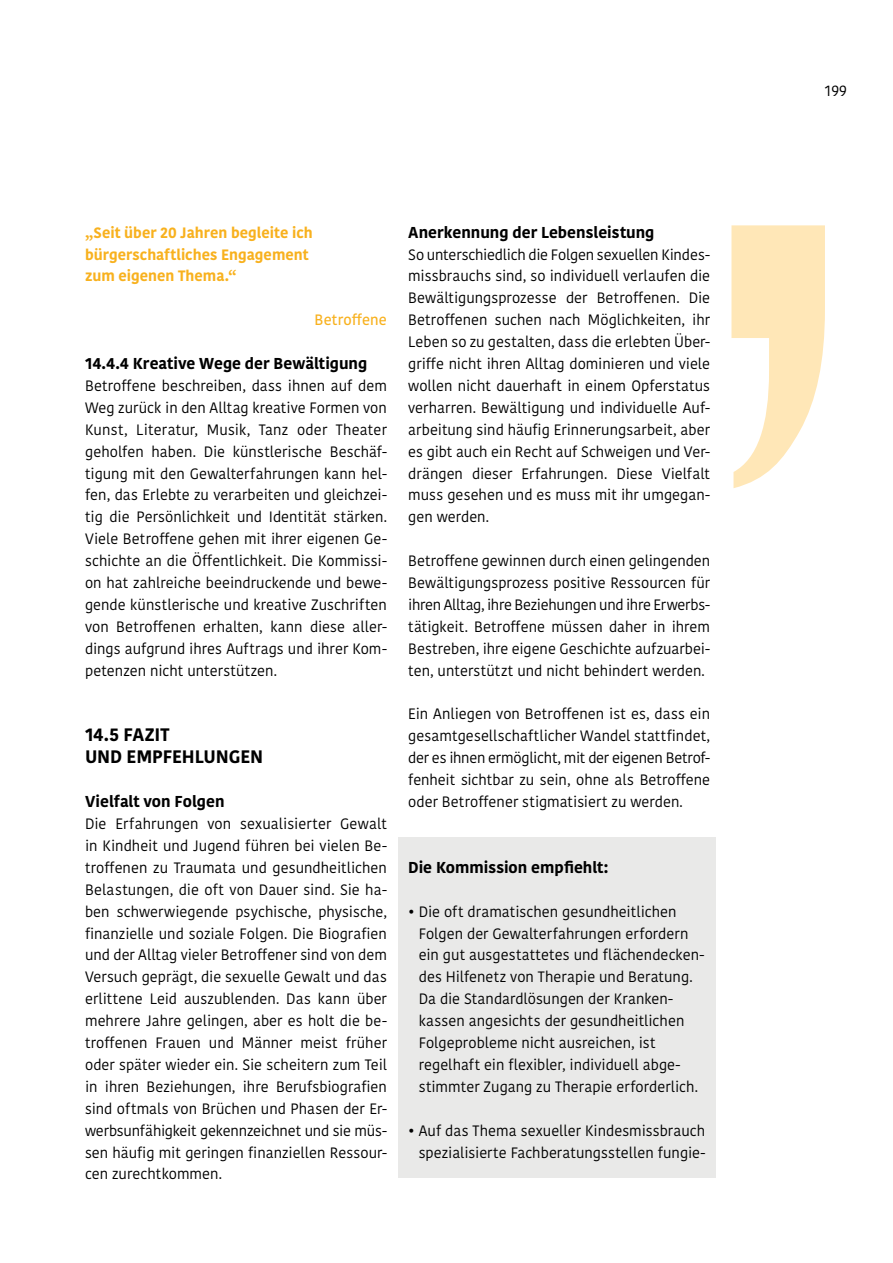
<style>
.page{position:relative;width:893px;height:1263px;background:#fff}
.page>*{position:absolute;margin:0;border:0;box-sizing:border-box;transform-origin:0 0}
.t1{font:700 18px/21.9px "Kohinoor";letter-spacing:-.01em;color:#000}
.t2{font:700 15.75px "Kohinoor";color:#000}
.t3{font:15px/21.9px "Kohinoor";color:#000;text-align:justify}
.t4{font:700 15px/21.9px "Kohinoor";letter-spacing:.005em;color:#f8b11e}
.t5{font:600 15px "Kohinoor";letter-spacing:.01em;color:#f8b11e}
</style>
<div class="page">
<div style="left:398px;top:838px;width:317px;height:340px;background:#e9e9e8"></div>
<svg style="left:731px;top:225px;width:94px;height:263px"></svg>
<p class="t4" style="left:85px;top:222px;width:229px">„Seit über 20 Jahren begleite ich bürgerschaftliches Engagement zum eigenen Thema.“</p>
<p class="t5" style="left:315px;top:310px;width:74px">Betroffene</p>
<p class="t2" style="left:85px;top:353px;width:284px">14.4.4 Kreative Wege der Bewältigung</p>
<p class="t3" style="left:85px;top:375px;width:303px">Betroffene beschreiben, dass ihnen auf dem Weg zurück in den Alltag kreative Formen von Kunst, Literatur, Musik, Tanz oder Theater geholfen haben. Die künstlerische Beschäf&shy;tigung mit den Gewalterfahrungen kann hel&shy;fen, das Erlebte zu verarbeiten und gleichzei&shy;tig die Persönlichkeit und Identität stärken.<br>Viele Betroffene gehen mit ihrer eigenen Ge&shy;schichte an die Öffentlichkeit. Die Kommissi&shy;on hat zahlreiche beeindruckende und bewe&shy;gende künstlerische und kreative Zuschriften von Betroffenen erhalten, kann diese aller&shy;dings aufgrund ihres Auftrags und ihrer Kom&shy;petenzen nicht unterstützen.</p>
<p class="t1" style="left:85px;top:724px;width:180px">14.5 FAZIT<br>UND EMPFEHLUNGEN</p>
<p class="t2" style="left:85px;top:791px;width:141px">Vielfalt von Folgen</p>
<p class="t3" style="left:85px;top:813px;width:303px">Die Erfahrungen von sexualisierter Gewalt in Kindheit und Jugend führen bei vielen Be&shy;troffenen zu Traumata und gesundheitlichen Belastungen, die oft von Dauer sind. Sie ha&shy;ben schwerwiegende psychische, physische, finanzielle und soziale Folgen. Die Biografien und der Alltag vieler Betroffener sind von dem Versuch geprägt, die sexuelle Gewalt und das erlittene Leid auszublenden. Das kann über mehrere Jahre gelingen, aber es holt die be&shy;troffenen Frauen und Männer meist früher oder später wieder ein. Sie scheitern zum Teil in ihren Beziehungen, ihre Berufsbiografien sind oftmals von Brüchen und Phasen der Er&shy;werbsunfähigkeit gekennzeichnet und sie müs&shy;sen häufig mit geringen finanziellen Ressour&shy;cen zurechtkommen.</p>
<p class="t2" style="left:408px;top:222px;width:248px">Anerkennung der Lebensleistung</p>
<p class="t3" style="left:408px;top:244px;width:303px">So unterschiedlich die Folgen sexuellen Kindes&shy;missbrauchs sind, so individuell verlaufen die Bewältigungsprozesse der Betroffenen. Die Betroffenen suchen nach Möglichkeiten, ihr Leben so zu gestalten, dass die erlebten Über&shy;griffe nicht ihren Alltag dominieren und viele wollen nicht dauerhaft in einem Opferstatus verharren. Bewältigung und individuelle Auf&shy;arbeitung sind häufig Erinnerungsarbeit, aber es gibt auch ein Recht auf Schweigen und Ver&shy;drängen dieser Erfahrungen. Diese Vielfalt muss gesehen und es muss mit ihr umgegan&shy;gen werden.</p>
<p class="t3" style="left:408px;top:550px;width:303px">Betroffene gewinnen durch einen gelingenden Bewältigungsprozess positive Ressourcen für ihren Alltag, ihre Beziehungen und ihre Erwerbs&shy;tätigkeit. Betroffene müssen daher in ihrem Bestreben, ihre eigene Geschichte aufzuarbei&shy;ten, unterstützt und nicht behindert werden.</p>
<p class="t3" style="left:408px;top:704px;width:303px">Ein Anliegen von Betroffenen ist es, dass ein gesamtgesellschaftlicher Wandel stattfindet, der es ihnen ermöglicht, mit der eigenen Betrof&shy;fenheit sichtbar zu sein, ohne als Betroffene oder Betroffener stigmatisiert zu werden.</p>
<p class="t2" style="left:408px;top:857px;width:202px">Die Kommission empfiehlt:</p>
<p class="t3" style="left:419px;top:901px;width:287px;text-align:left;text-indent:-11px">• Die oft dramatischen gesundheitlichen Folgen der Gewalterfahrungen erfordern ein gut ausgestattetes und flächendecken&shy;des Hilfenetz von Therapie und Beratung.<br>Da die Standardlösungen der Kranken&shy;kassen angesichts der gesundheitlichen Folgeprobleme nicht ausreichen, ist regelhaft ein flexibler, individuell abge&shy;stimmter Zugang zu Therapie erforderlich.</p>
<p class="t3" style="left:408px;top:1120px;width:299px;text-align:right">• Auf das Thema sexueller Kindesmissbrauch spezialisierte Fachberatungsstellen fungie-</p>
<p class="t3" style="left:825px;top:80px;width:24px">199</p>
</div>
